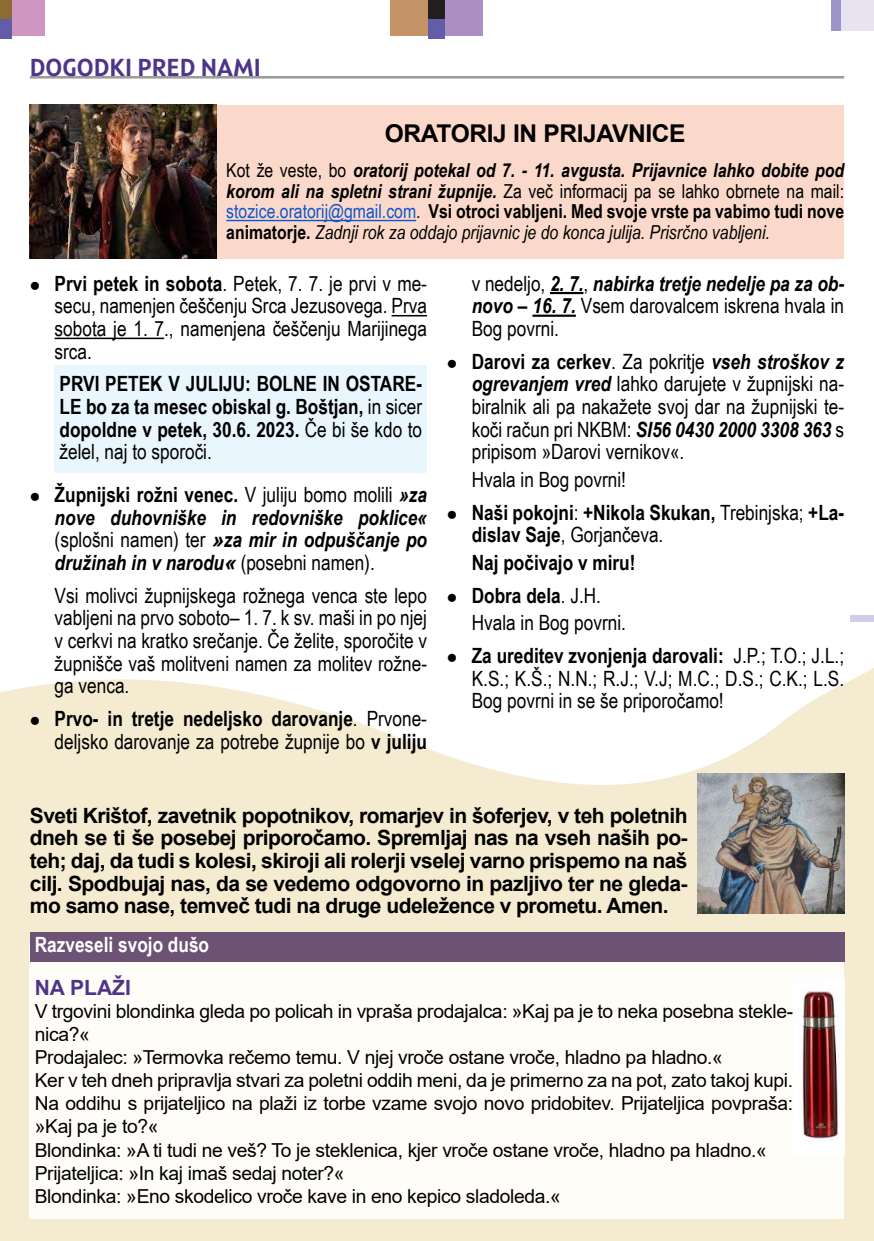
<style>
.page{position:relative;width:874px;height:1241px;background:#fff}
.page>*{position:absolute;margin:0;border:0;box-sizing:border-box;transform-origin:0 0}
.t1{font:700 24.5px "Arial";letter-spacing:-.015em;color:#000}
.t2{font:700 24.5px "Squad";color:#4e358b}
.t3{font:21px/22.6px "Arial Narrow";color:#000;text-align:justify}
.t4{font:700 21px/22.6px "Arial";letter-spacing:-.025em;color:#000;text-align:justify}
.t5{font:700 21px/22.6px "Arial Narrow";color:#000;text-align:justify}
.t6{font:italic 700 21px/22.6px "Arial Narrow";color:#000;text-align:justify}
.t7{font:700 21px "Arial Narrow";color:#fff}
.t8{font:700 21px "Arial";color:#4e358b}
.t9{font:19.25px/23.1px "Arial";letter-spacing:-.02em;color:#000}
.t10{font:italic 700 19.25px/20.8px "Arial Narrow";color:#000;text-align:justify}
.s1{font-weight:400;font-style:normal}
.s2{font-weight:400;font-style:normal;color:#15c}
.s3{font-style:normal}
.s4{font-weight:400}
.s5{font-weight:700}
.s6{font-family:"Arial"}
.s7{font-weight:700;font-style:italic}
</style>
<div class="page">
<svg style="left:0;top:668px;width:873px;height:572px;fill:#f5ebd1"></svg>
<div style="left:850px;top:615px;width:23px;height:7px;background:#d1cee7"></div>
<div style="left:436px;top:0;width:46px;height:36px;background:#ab8fc3"></div>
<div style="left:390px;top:0;width:46px;height:36px;background:#c59368"></div>
<div style="left:830px;top:0;width:10px;height:31px;background:#9b95c9"></div>
<div style="left:428px;top:0;width:16px;height:39px;background:#635ca8"></div>
<div style="left:428px;top:0;width:16px;height:19px;background:#231f20"></div>
<div style="left:0;top:0;width:45px;height:36px;background:#cf96c3"></div>
<div style="left:0;top:0;width:11px;height:39px;background:#635ca8"></div>
<div style="left:0;top:0;width:11px;height:19px;background:#8d6c33"></div>
<div style="left:840px;top:0;width:33px;height:31px;background:#e8e3f1"></div>
<div style="left:30px;top:105px;width:813px;height:154px;background:#fbd9ca"></div>
<div style="left:55px;top:365px;width:372px;height:108px;background:#eaf6fe"></div>
<hr style="left:391px;top:315px;width:36px;height:1px;background:#000">
<hr style="left:55px;top:337px;width:109px;height:2px;background:#000">
<hr style="left:549px;top:292px;width:34px;height:2px;background:#000">
<hr style="left:532px;top:314px;width:43px;height:3px;background:#000">
<hr style="left:226px;top:220px;width:190px;height:1px;background:#15c">
<img style="left:30px;top:105px;width:186px;height:154px">
<hr style="left:30px;top:76px;width:813px;height:3px;background:#9d9d9c">
<img style="left:697px;top:773px;width:146px;height:140px">
<div style="left:30px;top:944px;width:813px;height:274px;background:#fffdf8"></div>
<div style="left:30px;top:931px;width:813px;height:30px;background:#6c5274"></div>
<img style="left:802px;top:991px;width:38px;height:150px">
<svg style="left:31px;top:716px;width:8px;height:8px"></svg>
<p class="t2" style="left:30px;top:52px;width:232px">DOGODKI PRED NAMI</p>
<p class="t1" style="left:384px;top:116px;width:302px">ORATORIJ IN PRIJAVNICE</p>
<p class="t10" style="left:226px;top:159px;width:619px"><span class="s1">Kot že veste, bo</span> oratorij potekal od 7. - 11. avgusta. Prijavnice lahko dobite pod korom ali na spletni strani župnije. <span class="s1">Za več informacij pa se lahko obrnete na mail: </span><span class="s2">stozice.oratorij@gmail.com</span><span class="s1">.</span> <span class="s3">Vsi otroci vabljeni. Med svoje vrste pa vabimo tudi nove animatorje.</span> <span class="s4">Zadnji rok za oddajo prijavnic je do konca julija. Prisrčno vabljeni.</span></p>
<p class="t3" style="left:55px;top:271px;width:374px"><span class="s5">Prvi petek in sobota</span>. Petek, 7. 7. je prvi v me&shy;secu, namenjen češčenju Srca Jezusovega. Prva sobota je 1. 7., namenjena češčenju Marijinega srca.</p>
<p class="t5" style="left:60px;top:371px;width:364px">PRVI PETEK V JULIJU: BOLNE IN OSTARE-LE bo za ta mesec obiskal g. Boštjan, <span class="s4">in sicer </span>dopoldne v petek, 30.6. 2023. <span class="s4">Če bi še kdo to želel, naj to sporoči.</span></p>
<p class="t6" style="left:55px;top:482px;width:374px"><span class="s3">Župnijski rožni venec.</span> <span class="s1">V juliju bomo molili</span> »za nove duhovniške in redovniške poklice« <span class="s1">(splošni namen) ter</span> <span class="s6">»</span>za mir in odpuščanje po družinah in v narodu<span class="s6">«</span> <span class="s1">(posebni namen).</span></p>
<p class="t3" style="left:55px;top:583px;width:374px">Vsi molivci župnijskega rožnega venca ste lepo vabljeni na prvo soboto– 1. 7. k sv. maši in po njej v cerkvi na kratko srečanje. Če želite, sporočite v župnišče vaš molitveni namen za molitev rožne&shy;ga venca.</p>
<p class="t3" style="left:55px;top:706px;width:374px"><span class="s5">Prvo- in tretje nedeljsko darovanje</span>. Prvone&shy;deljsko darovanje za potrebe župnije bo <span class="s5">v juliju</span></p>
<p class="t3" style="left:471px;top:271px;width:374px">v nedeljo, <span class="s7">2. 7.</span>, <span class="s7">nabirka tretje nedelje pa za ob&shy;novo – 16. 7.</span> Vsem darovalcem iskrena hvala in Bog povrni.</p>
<p class="t3" style="left:471px;top:349px;width:374px"><span class="s5">Darovi za cerkev</span>. Za pokritje <span class="s7">vseh stroškov z ogrevanjem vred</span> lahko darujete v župnijski na&shy;biralnik ali pa nakažete svoj dar na župnijski te&shy;koči račun pri NKBM: <span class="s7">SI56 0430 2000 3308 363</span> s pripisom »Darovi vernikov«.</p>
<p class="t3" style="left:471px;top:462px;width:374px;line-height:32.6px">Hvala in Bog povrni!<br><span class="s5">Naši pokojni</span>: <span class="s5">+Nikola Skukan,</span> Trebinjska; <span class="s5">+La-</span></p>
<p class="t5" style="left:471px;top:520px;width:193px;line-height:27.7px">dislav Saje<span class="s4">, Gorjančeva.<br></span>Naj počivajo v miru!</p>
<p class="t3" style="left:471px;top:580px;width:156px;line-height:27.7px"><span class="s5">Dobra dela</span>. J.H.<br>Hvala in Bog povrni.</p>
<p class="t3" style="left:471px;top:643px;width:374px"><span class="s5">Za ureditev zvonjenja darovali:</span> J.P.; T.O.; J.L.; K.S.; K.Š.; N.N.; R.J.; V.J; M.C.; D.S.; C.K.; L.S.<br>Bog povrni in se še priporočamo!</p>
<p class="t4" style="left:30px;top:804px;width:659px">Sveti Krištof, zavetnik popotnikov, romarjev in šoferjev, v teh poletnih dneh se ti še posebej priporočamo. Spremljaj nas na vseh naših po&shy;teh; daj, da tudi s kolesi, skiroji ali rolerji vselej varno prispemo na naš cilj. Spodbujaj nas, da se vedemo odgovorno in pazljivo ter ne gleda&shy;mo samo nase, temveč tudi na druge udeležence v prometu. Amen.</p>
<p class="t7" style="left:35px;top:928px;width:176px">Razveseli svojo dušo</p>
<p class="t8" style="left:35px;top:972px;width:98px">NA PLAŽI</p>
<p class="t9" style="left:35px;top:999px;width:759px">V trgovini blondinka gleda po policah in vpraša prodajalca: »Kaj pa je to neka posebna stekle&shy;nica?«<br>Prodajalec: »Termovka rečemo temu. V njej vroče ostane vroče, hladno pa hladno.«<br>Ker v teh dneh pripravlja stvari za poletni oddih meni, da je primerno za na pot, zato takoj kupi.<br>Na oddihu s prijateljico na plaži iz torbe vzame svojo novo pridobitev. Prijateljica povpraša: »Kaj pa je to?«<br>Blondinka: »A ti tudi ne veš? To je steklenica, kjer vroče ostane vroče, hladno pa hladno.« Prijateljica: »In kaj imaš sedaj noter?«<br>Blondinka: »Eno skodelico vroče kave in eno kepico sladoleda.«</p>
</div>
